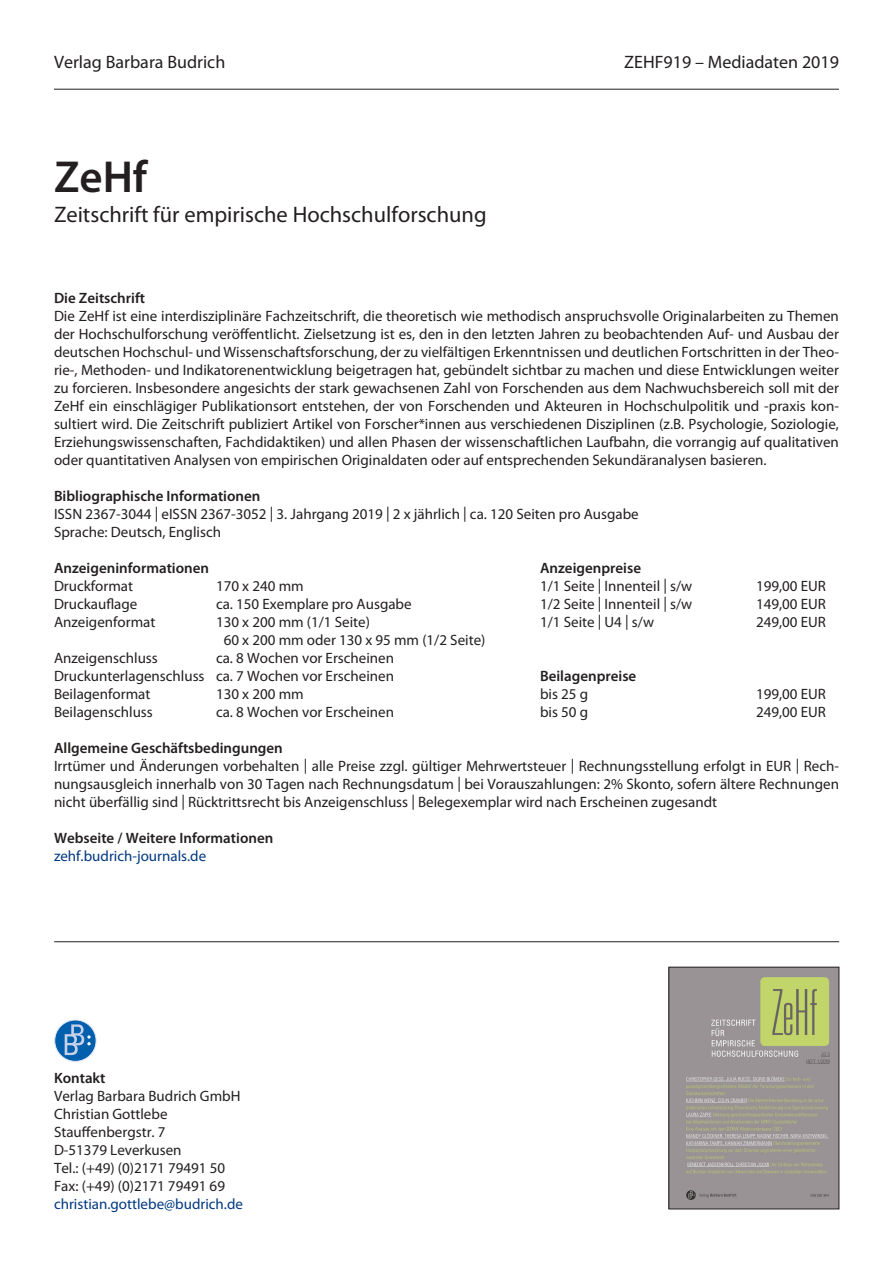
<style>
.page{position:relative;width:893px;height:1263px;background:#fff}
.page>*{position:absolute;margin:0;border:0;box-sizing:border-box;transform-origin:0 0}
.t1{font:600 45px "Myriad Pro";color:#231f20}
.t2{font:22.5px "Myriad Pro";color:#231f20}
.t3{font:18px "Myriad Pro";color:#231f20}
.t4{font:15px/18px "Myriad Pro";color:#231f20;text-align:justify}
.t5{font:600 15px "Myriad Pro";color:#231f20}
.t6{font:15px "Myriad Pro";color:#003882}
.s1{color:#fff}
</style>
<div class="page">
<img style="left:671px;top:969px;width:166px;height:238px">
<div style="left:669px;top:967px;width:170px;height:242px;border:1px solid #231f20"></div>
<hr style="left:54px;top:89px;width:785px;height:1px;background:#231f20">
<hr style="left:54px;top:941px;width:785px;height:1px;background:#231f20">
<svg style="left:55px;top:1020px;width:41px;height:41px"></svg>
<div style="left:54px;top:1020px;width:42px;height:42px;border:1px solid #e0e6f3;border-radius:50%"></div>
<svg style="left:65px;top:1024px;width:26px;height:31px"></svg>
<p class="t3" style="left:54px;top:50px;width:173px">Verlag Barbara Budrich</p>
<p class="t3" style="left:624px;top:50px;width:216px">ZEHF919 – Mediadaten 2019</p>
<p class="t1" style="left:54px;top:148px;width:95px">ZeHf</p>
<p class="t2" style="left:54px;top:201px;width:434px">Zeitschrift für empirische Hochschulforschung</p>
<p class="t5" style="left:54px;top:288px;width:93px">Die Zeitschrift</p>
<p class="t4" style="left:54px;top:306px;width:786px">Die ZeHf ist eine interdisziplinäre Fachzeitschrift, die theoretisch wie methodisch anspruchsvolle Originalarbeiten zu Themen der Hochschulforschung veröffentlicht. Zielsetzung ist es, den in den letzten Jahren zu beobachtenden Auf- und Ausbau der deutschen Hochschul- und Wissenschaftsforschung, der zu vielfältigen Erkenntnissen und deutlichen Fortschritten in der Theo&shy;rie-, Methoden- und Indikatorenentwicklung beigetragen hat, gebündelt sichtbar zu machen und diese Entwicklungen weiter zu forcieren. Insbesondere angesichts der stark gewachsenen Zahl von Forschenden aus dem Nachwuchsbereich soll mit der ZeHf ein einschlägiger Publikationsort entstehen, der von Forschenden und Akteuren in Hochschulpolitik und -praxis kon&shy;sultiert wird. Die Zeitschrift publiziert Artikel von Forscher*innen aus verschiedenen Disziplinen (z.B. Psychologie, Soziologie, Erziehungswissenschaften, Fachdidaktiken) und allen Phasen der wissenschaftlichen Laufbahn, die vorrangig auf qualitativen oder quantitativen Analysen von empirischen Originaldaten oder auf entsprechenden Sekundäranalysen basieren.</p>
<p class="t5" style="left:54px;top:486px;width:208px">Bibliographische Informationen</p>
<p class="t4" style="left:54px;top:504px;width:586px">ISSN 2367-3044 | eISSN 2367-3052 | 3. Jahrgang 2019 | 2 x jährlich | ca. 120 Seiten pro Ausgabe</p>
<p class="t4" style="left:54px;top:522px;width:169px">Sprache: Deutsch, Englisch</p>
<p class="t5" style="left:54px;top:558px;width:157px">Anzeigeninformationen</p>
<p class="t5" style="left:540px;top:558px;width:103px">Anzeigenpreise</p>
<p class="t4" style="left:54px;top:576px;width:81px">Druckformat</p>
<p class="t4" style="left:216px;top:576px;width:89px">170 x 240 mm</p>
<p class="t4" style="left:540px;top:576px;width:154px">1/1 Seite | Innenteil | s/w</p>
<p class="t4" style="left:756px;top:576px;width:71px">199,00 EUR</p>
<p class="t4" style="left:54px;top:594px;width:85px">Druckauflage</p>
<p class="t4" style="left:216px;top:594px;width:197px">ca. 150 Exemplare pro Ausgabe</p>
<p class="t4" style="left:540px;top:594px;width:154px">1/2 Seite | Innenteil | s/w</p>
<p class="t4" style="left:756px;top:594px;width:71px">149,00 EUR</p>
<p class="t4" style="left:54px;top:612px;width:103px">Anzeigenformat</p>
<p class="t4" style="left:216px;top:612px;width:155px">130 x 200 mm (1/1 Seite)</p>
<p class="t4" style="left:540px;top:612px;width:116px">1/1 Seite | U4 | s/w</p>
<p class="t4" style="left:756px;top:612px;width:71px">249,00 EUR</p>
<p class="t4" style="left:216px;top:630px;width:271px"><span class="s1">1</span>60 x 200 mm oder 130 x 95 mm (1/2 Seite)</p>
<p class="t4" style="left:54px;top:648px;width:105px">Anzeigenschluss</p>
<p class="t4" style="left:216px;top:648px;width:180px">ca. 8 Wochen vor Erscheinen</p>
<p class="t4" style="left:54px;top:666px;width:342px">Druckunterlagenschluss ca. 7 Wochen vor Erscheinen</p>
<p class="t5" style="left:540px;top:666px;width:98px">Beilagenpreise</p>
<p class="t4" style="left:54px;top:684px;width:98px">Beilagenformat</p>
<p class="t4" style="left:216px;top:684px;width:89px">130 x 200 mm</p>
<p class="t4" style="left:540px;top:684px;width:50px">bis 25 g</p>
<p class="t4" style="left:756px;top:684px;width:71px">199,00 EUR</p>
<p class="t4" style="left:54px;top:702px;width:100px">Beilagenschluss</p>
<p class="t4" style="left:216px;top:702px;width:180px">ca. 8 Wochen vor Erscheinen</p>
<p class="t4" style="left:540px;top:702px;width:50px">bis 50 g</p>
<p class="t4" style="left:756px;top:702px;width:71px">249,00 EUR</p>
<p class="t5" style="left:54px;top:738px;width:230px">Allgemeine Geschäftsbedingungen</p>
<p class="t4" style="left:54px;top:756px;width:786px">Irrtümer und Änderungen vorbehalten | alle Preise zzgl. gültiger Mehrwertsteuer | Rechnungsstellung erfolgt in EUR | Rech&shy;nungsausgleich innerhalb von 30 Tagen nach Rechnungsdatum | bei Vorauszahlungen: 2% Skonto, sofern ältere Rechnungen nicht überfällig sind | Rücktrittsrecht bis Anzeigenschluss | Belegexemplar wird nach Erscheinen zugesandt</p>
<p class="t5" style="left:54px;top:828px;width:221px">Webseite / Weitere Informationen</p>
<p class="t6" style="left:54px;top:846px;width:154px">zehf.budrich-journals.de</p>
<p class="t5" style="left:54px;top:1068px;width:53px">Kontakt</p>
<p class="t4" style="left:54px;top:1087px;width:188px">Verlag Barbara Budrich GmbH</p>
<p class="t4" style="left:54px;top:1105px;width:115px">Christian Gottlebe</p>
<p class="t4" style="left:54px;top:1123px;width:113px">Stauffenbergstr. 7</p>
<p class="t4" style="left:54px;top:1141px;width:129px">D-51379 Leverkusen</p>
<p class="t4" style="left:54px;top:1159px;width:173px">Tel.: (+49) (0)2171 79491 50</p>
<p class="t4" style="left:54px;top:1177px;width:173px">Fax: (+49) (0)2171 79491 69</p>
<p class="t6" style="left:54px;top:1195px;width:191px">christian.gottlebe@budrich.de</p>
</div>
